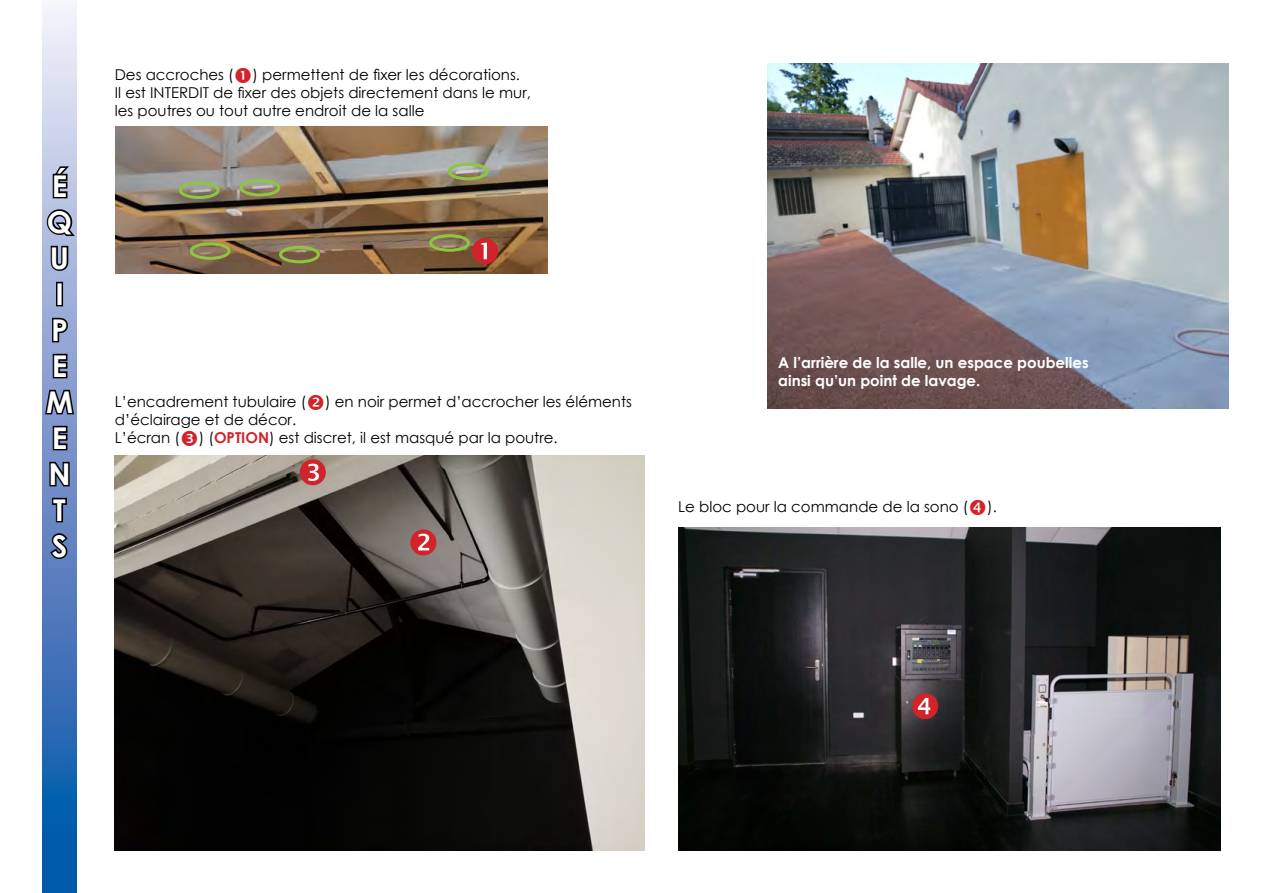
<style>
.page{position:relative;width:1263px;height:893px;background:#fff}
.page>*{position:absolute;margin:0;border:0;box-sizing:border-box;transform-origin:0 0}
.t1{font:700 30px/36px "Century Gothic";color:#fff;text-align:center}
.t2{font:15px/18px "Century Gothic";color:#000}
.t3{font:700 15px/18px "Century Gothic";color:#fff}
.s1{font-weight:700;color:#d2232a}
</style>
<div class="page">
<svg style="left:43px;top:5px;width:34px;height:888px;background:#7095ca"></svg>
<img style="left:116px;top:126px;width:431px;height:147px">
<div style="left:179px;top:181px;width:41px;height:18px;border:3px solid #8dc63f;border-radius:50%"></div>
<div style="left:279px;top:246px;width:41px;height:17px;border:3px solid #8dc63f;border-radius:50%"></div>
<div style="left:190px;top:242px;width:41px;height:18px;border:3px solid #8dc63f;border-radius:50%"></div>
<div style="left:239px;top:179px;width:41px;height:17px;border:3px solid #8dc63f;border-radius:50%"></div>
<div style="left:448px;top:163px;width:40px;height:17px;border:3px solid #8dc63f;border-radius:50%"></div>
<div style="left:429px;top:234px;width:41px;height:18px;border:3px solid #8dc63f;border-radius:50%"></div>
<img style="left:678px;top:527px;width:542px;height:323px">
<img style="left:115px;top:455px;width:530px;height:395px">
<svg style="left:51px;top:165px;width:21px;height:35px"></svg>
<svg style="left:45px;top:208px;width:32px;height:30px"></svg>
<svg style="left:49px;top:244px;width:21px;height:29px"></svg>
<div style="left:56px;top:282px;width:7px;height:24px;border:3px solid #000"></div>
<svg style="left:51px;top:316px;width:19px;height:28px"></svg>
<svg style="left:51px;top:352px;width:18px;height:28px"></svg>
<svg style="left:43px;top:387px;width:33px;height:29px"></svg>
<svg style="left:51px;top:424px;width:18px;height:28px"></svg>
<svg style="left:48px;top:460px;width:23px;height:28px"></svg>
<svg style="left:51px;top:496px;width:17px;height:28px"></svg>
<svg style="left:48px;top:531px;width:22px;height:30px"></svg>
<img style="left:767px;top:64px;width:461px;height:344px">
<svg style="left:472px;top:238px;width:26px;height:26px"></svg>
<svg style="left:410px;top:529px;width:26px;height:26px"></svg>
<svg style="left:300px;top:459px;width:26px;height:26px"></svg>
<svg style="left:912px;top:693px;width:26px;height:26px"></svg>
<h1 class="t1" style="left:46px;top:167px;width:28px">é q u i p e m e n t s</h1>
<p class="t2" style="left:115px;top:65px;width:418px">Des accroches ( ) permettent de fixer les décorations.<br>Il est INTERDIT de fixer des objets directement dans le mur, les poutres ou tout autre endroit de la salle</p>
<p class="t2" style="left:115px;top:393px;width:519px">L’encadrement tubulaire ( ) en noir permet d’accrocher les éléments d’éclairage et de décor.<br>L’écran ( ) (<span class="s1">OPTION</span></p>
<p class="t2" style="left:269px;top:429px;width:290px">) est discret, il est masqué par la poutre.</p>
<p class="t3" style="left:778px;top:353px;width:312px">A l’arrière de la salle, un espace poubelles ainsi qu’un point de lavage.</p>
<p class="t2" style="left:678px;top:497px;width:320px">Le bloc pour la commande de la sono ( ).</p>
</div>
